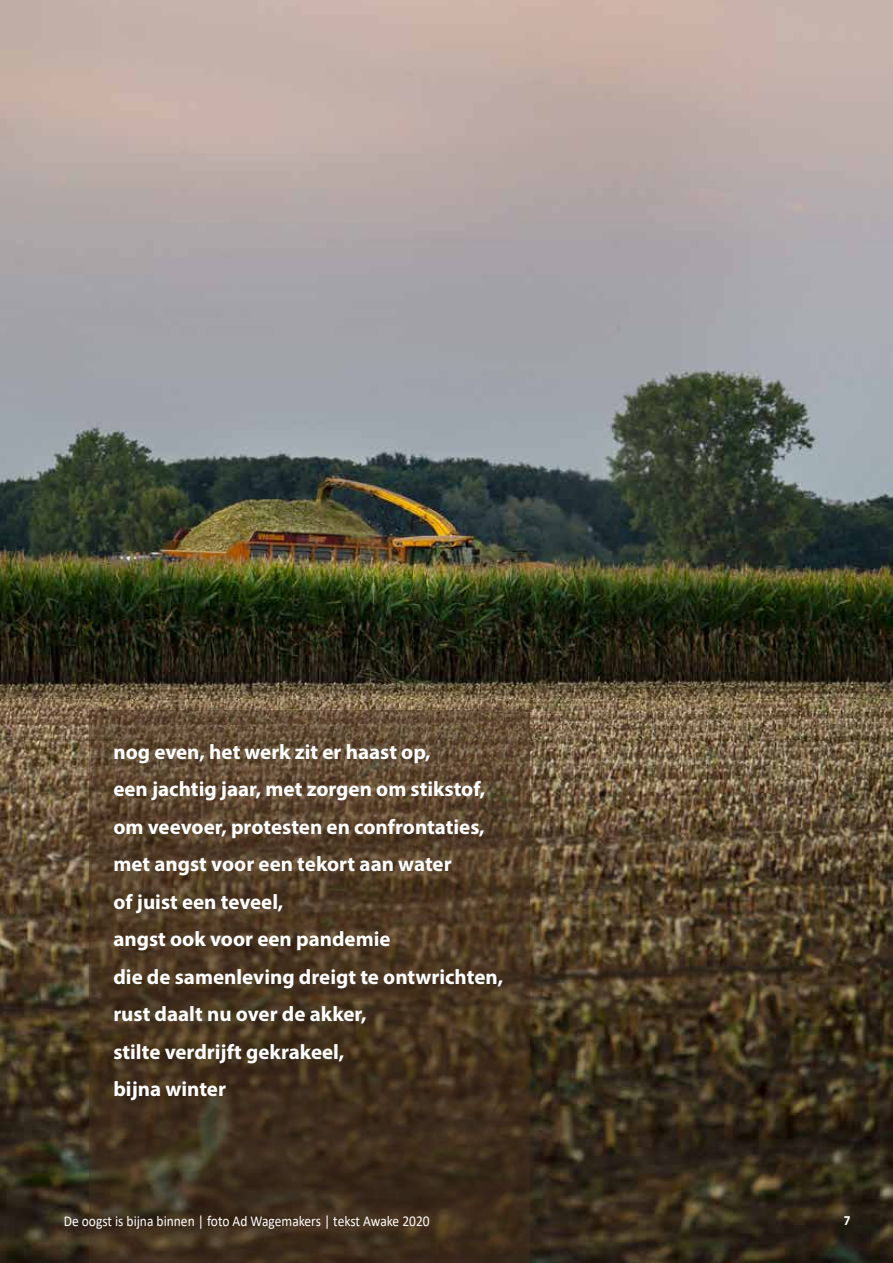
<style>
.page{position:relative;width:893px;height:1263px;background:#fff}
.page>*{position:absolute;margin:0;border:0;box-sizing:border-box;transform-origin:0 0}
.t1{font:700 21px/37.5px "Myriad Pro";color:#fff}
.t2{font:15px "Calibri";color:#fff;scale:.9 1}
.t3{font:700 13.5px "Myriad Pro";color:#fff;scale:.9 1}
</style>
<div class="page">
<img style="left:0;top:0;width:893px;height:1263px">
<svg style="left:89px;top:710px;width:440px;height:553px;background:#4c3925"></svg>
<p class="t1" style="left:113px;top:732px;width:391px">nog even, het werk zit er haast op,<br>een jachtig jaar, met zorgen om stikstof, om veevoer, protesten en confrontaties, met angst voor een tekort aan water<br>of juist een teveel,<br>angst ook voor een pandemie<br>die de samenleving dreigt te ontwrichten, rust daalt nu over de akker,<br>stilte verdrijft gekrakeel,<br>bijna winter</p>
<p class="t2" style="left:64px;top:1210px;width:408px">De oogst is bijna binnen | foto Ad Wagemakers | tekst Awake 2020</p>
<p class="t3" style="left:844px;top:1211px;width:9px">7</p>
</div>
